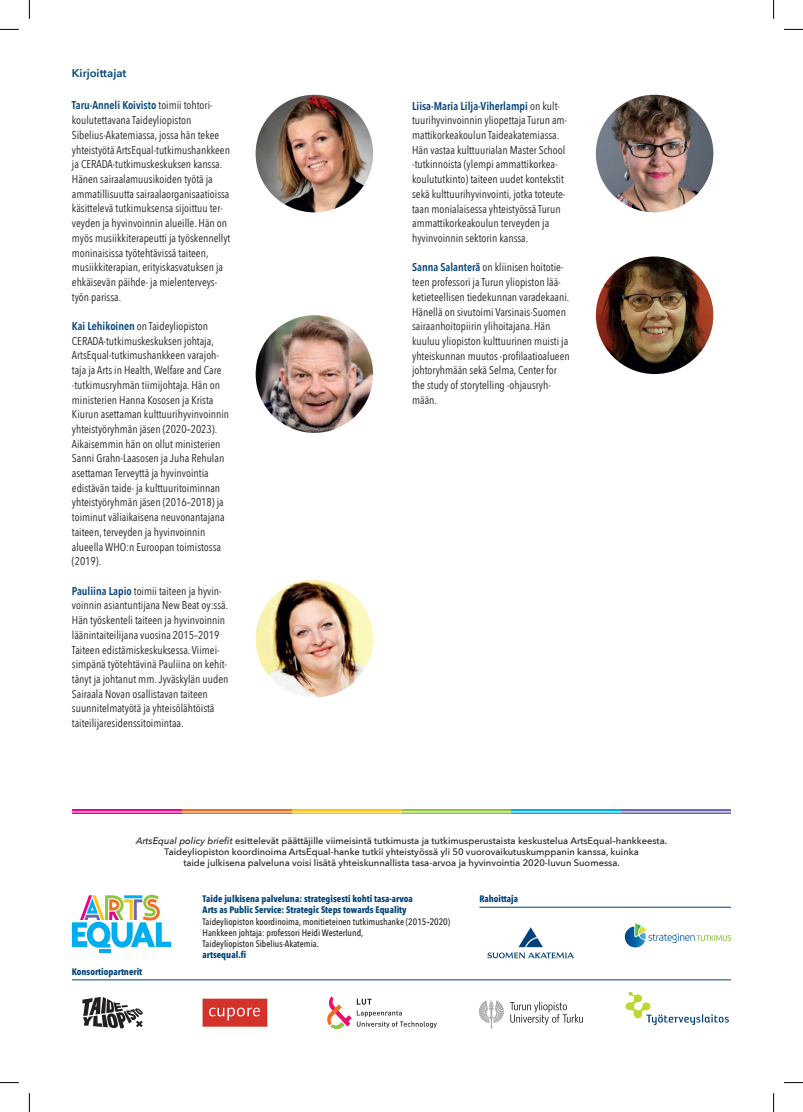
<style>
.page{position:relative;width:803px;height:1112px;background:#fff}
.page>*{position:absolute;margin:0;border:0;box-sizing:border-box;transform-origin:0 0}
.t1{font:11.25px/14.8px "Avenir Next Condensed";color:#231f20}
.t2{font:600 11.25px "Avenir Next";color:#004279}
.t3{font:500 9.38px/11.2px "Avenir Next";color:#231f20;text-align:center}
.t4{font:700 9.38px "Avenir Next Condensed";color:#004279}
.t5{font:500 9.38px/11.2px "Avenir Next Condensed";color:#231f20}
.s1{font-weight:600;color:#004279}
.s2{font-style:italic}
</style>
<div class="page">
<svg style="left:203px;top:998px;width:64px;height:28px"></svg>
<svg style="left:327px;top:996px;width:110px;height:34px"></svg>
<svg style="left:510px;top:1001px;width:73px;height:23px"></svg>
<svg style="left:479px;top:1000px;width:25px;height:28px"></svg>
<hr style="left:72px;top:979px;width:659px;height:1px;background:#004279">
<hr style="left:479px;top:906px;width:252px;height:1px;background:#004279">
<svg style="left:621px;top:809px;width:110px;height:5px"></svg>
<svg style="left:511px;top:809px;width:110px;height:5px"></svg>
<svg style="left:401px;top:809px;width:110px;height:5px"></svg>
<svg style="left:292px;top:809px;width:109px;height:5px"></svg>
<svg style="left:182px;top:809px;width:110px;height:5px"></svg>
<svg style="left:72px;top:809px;width:110px;height:5px"></svg>
<hr style="left:72px;top:811px;width:659px;height:1px;background:#fff">
<svg style="left:99px;top:949px;width:11px;height:3px"></svg>
<svg style="left:72px;top:894px;width:99px;height:53px"></svg>
<svg style="left:519px;top:927px;width:23px;height:19px"></svg>
<svg style="left:487px;top:952px;width:87px;height:6px"></svg>
<svg style="left:624px;top:923px;width:107px;height:24px"></svg>
<svg style="left:625px;top:991px;width:104px;height:33px"></svg>
<svg style="left:82px;top:997px;width:61px;height:31px"></svg>
<img style="left:256px;top:95px;width:117px;height:117px;border-radius:59px">
<img style="left:256px;top:315px;width:117px;height:118px;border-radius:59px">
<img style="left:256px;top:579px;width:117px;height:118px;border-radius:59px">
<img style="left:596px;top:95px;width:117px;height:117px;border-radius:59px">
<img style="left:596px;top:256px;width:117px;height:118px;border-radius:59px">
<svg style="left:0;top:29px;width:19px;height:1px"></svg>
<svg style="left:784px;top:29px;width:19px;height:1px"></svg>
<svg style="left:0;top:1082px;width:19px;height:1px"></svg>
<svg style="left:784px;top:1082px;width:19px;height:1px"></svg>
<svg style="left:29px;top:0;width:1px;height:19px"></svg>
<svg style="left:29px;top:1093px;width:1px;height:18px"></svg>
<svg style="left:773px;top:0;width:1px;height:19px"></svg>
<svg style="left:773px;top:1093px;width:1px;height:18px"></svg>
<p class="t2" style="left:72px;top:64px;width:56px">Kirjoittajat</p>
<p class="t1" style="left:72px;top:98px;width:160px"><span class="s1">Taru-Anneli Koivisto</span> toimii tohtori&shy;koulutettavana Taideyliopiston Sibelius-Akatemiassa, jossa hän tekee yhteistyötä ArtsEqual-tutkimushankkeen ja CERADA-tutkimuskeskuksen kanssa.<br>Hänen sairaalamuusikoiden työtä ja ammatillisuutta sairaalaorganisaatioissa käsittelevä tutkimuksensa sijoittuu ter&shy;veyden ja hyvinvoinnin alueille. Hän on myös musiikkiterapeutti ja työskennellyt moninaisissa työtehtävissä taiteen, musiikkiterapian, erityiskasvatuksen ja ehkäisevän päihde- ja mielenterveys&shy;työn parissa.</p>
<p class="t1" style="left:72px;top:318px;width:159px"><span class="s1">Kai Lehikoinen</span> on Taideyliopiston CERADA-tutkimuskeskuksen johtaja, ArtsEqual-tutkimushankkeen varajoh&shy;taja ja Arts in Health, Welfare and Care -tutkimusryhmän tiimijohtaja. Hän on ministerien Hanna Kososen ja Krista Kiurun asettaman kulttuurihyvinvoinnin yhteistyöryhmän jäsen (2020–2023).<br>Aikaisemmin hän on ollut ministerien Sanni Grahn-Laasosen ja Juha Rehulan asettaman Terveyttä ja hyvinvointia edistävän taide- ja kulttuuritoiminnan yhteistyöryhmän jäsen (2016–2018) ja toiminut väliaikaisena neuvonantajana taiteen, terveyden ja hyvinvoinnin alueella WHO:n Euroopan toimistossa (2019).</p>
<p class="t1" style="left:72px;top:582px;width:158px"><span class="s1">Pauliina Lapio</span> toimii taiteen ja hyvin&shy;voinnin asiantuntijana New Beat oy:ssä.<br>Hän työskenteli taiteen ja hyvinvoinnin läänintaiteilijana vuosina 2015–2019<br>Taiteen edistämiskeskuksessa. Viimei&shy;simpänä työtehtävinä Pauliina on kehit&shy;tänyt ja johtanut mm. Jyväskylän uuden Sairaala Novan osallistavan taiteen suunnitelmatyötä ja yhteisölähtöistä taiteilijaresidenssitoimintaa.</p>
<p class="t1" style="left:412px;top:98px;width:157px"><span class="s1">Liisa-Maria Lilja-Viherlampi</span> on kult&shy;tuurihyvinvoinnin yliopettaja Turun am&shy;mattikorkeakoulun Taideakatemiassa.<br>Hän vastaa kulttuurialan Master School -tutkinnoista (ylempi ammattikorkea&shy;koulututkinto) taiteen uudet kontekstit sekä kulttuurihyvinvointi, jotka toteute&shy;taan monialaisessa yhteistyössä Turun ammattikorkeakoulun terveyden ja hyvinvoinnin sektorin kanssa.</p>
<p class="t1" style="left:412px;top:259px;width:159px"><span class="s1">Sanna Salanterä</span> on kliinisen hoitotie&shy;teen professori ja Turun yliopiston lää&shy;ketieteellisen tiedekunnan varadekaani.<br>Hänellä on sivutoimi Varsinais-Suomen sairaanhoitopiirin ylihoitajana. Hän kuuluu yliopiston kulttuurinen muisti ja yhteiskunnan muutos -profilaatioalueen johtoryhmään sekä Selma, Center for the study of storytelling -ohjausryh&shy;mään.</p>
<p class="t3" style="left:136px;top:834px;width:533px"><span class="s2">ArtsEqual policy briefit</span> esittelevät päättäjille viimeisintä tutkimusta ja tutkimusperustaista keskustelua ArtsEqual–hankkeesta.<br>Taideyliopiston koordinoima ArtsEqual-hanke tutkii yhteistyössä yli 50 vuorovaikutuskumppanin kanssa, kuinka<br>taide julkisena palveluna voisi lisätä yhteiskunnallista tasa-arvoa ja hyvinvointia 2020-luvun Suomessa.</p>
<p class="t4" style="left:72px;top:965px;width:72px">Konsortiopartnerit</p>
<p class="t4" style="left:203px;top:892px;width:212px">Taide julkisena palveluna: strategisesti kohti tasa-arvoa</p>
<p class="t4" style="left:479px;top:892px;width:40px">Rahoittaja</p>
<p class="t4" style="left:203px;top:903px;width:206px">Arts as Public Service: Strategic Steps towards Equality</p>
<p class="t5" style="left:203px;top:915px;width:249px">Taideyliopiston koordinoima, monitieteinen tutkimushanke (2015–2020)<br>Hankkeen johtaja: professori Heidi Westerlund,<br>Taideyliopiston Sibelius-Akatemia.</p>
<p class="t4" style="left:203px;top:948px;width:45px">artsequal.fi</p>
</div>
